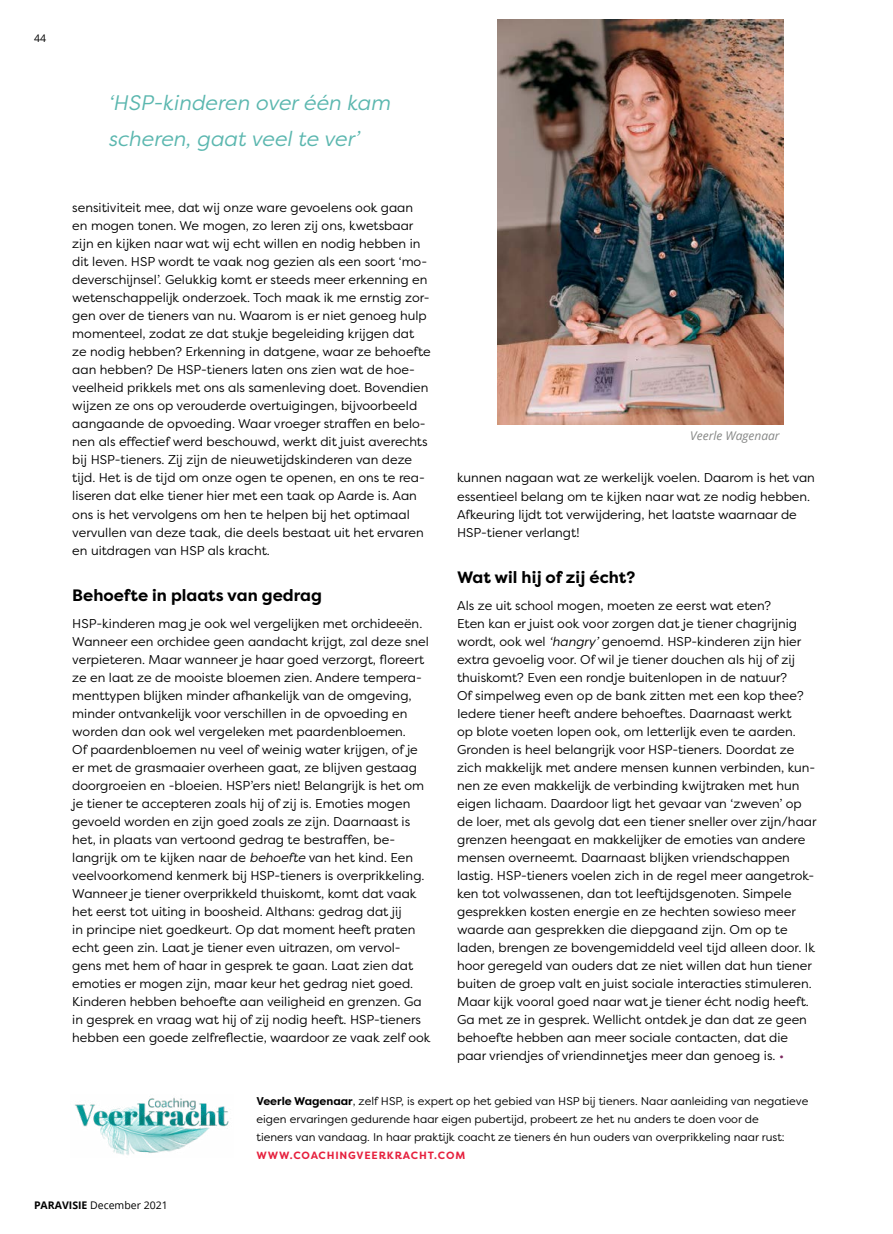
<style>
.page{position:relative;width:893px;height:1234px;background:#fff}
.page>*{position:absolute;margin:0;border:0;box-sizing:border-box;transform-origin:0 0}
.t1{font:italic 21px/36px "Filson Pro";color:#5bb7af}
.t2{font:700 16.5px "Filson Pro";color:#000}
.t3{font:12.75px/18px "Filson Pro";color:#000}
.t4{font:italic 12px "Open Sans";color:#868786}
.t5{font:11.25px/18px "Filson Pro";color:#000}
.t6{font:700 10.5px "Filson Pro";letter-spacing:.08em;color:#e6213e}
.t7{font:10.5px "Open Sans";color:#000}
.s1{font-style:italic}
.s2{color:#7b285f}
.s3{font-weight:700}
</style>
<div class="page">
<img style="left:75px;top:1097px;width:154px;height:58px">
<img style="left:497px;top:20px;width:286px;height:404px">
<hr style="left:892px;top:0;width:1px;height:1233px;background:#cfb400">
<p class="t7" style="left:34px;top:31px;width:14px">44</p>
<h1 class="t1" style="left:108px;top:84px;width:284px">‘HSP-kinderen over één kam scheren, gaat veel te ver’</h1>
<p class="t3" style="left:72px;top:198px;width:360px">sensitiviteit mee, dat wij onze ware gevoelens ook gaan en mogen tonen. We mogen, zo leren zij ons, kwetsbaar zijn en kijken naar wat wij echt willen en nodig hebben in dit leven. HSP wordt te vaak nog gezien als een soort ‘mo&shy;deverschijnsel’. Gelukkig komt er steeds meer erkenning en wetenschappelijk onderzoek. Toch maak ik me ernstig zor&shy;gen over de tieners van nu. Waarom is er niet genoeg hulp momenteel, zodat ze dat stukje begeleiding krijgen dat ze nodig hebben? Erkenning in datgene, waar ze behoefte aan hebben? De HSP-tieners laten ons zien wat de hoe&shy;veelheid prikkels met ons als samenleving doet. Bovendien wijzen ze ons op verouderde overtuigingen, bijvoorbeeld aangaande de opvoeding. Waar vroeger straffen en belo&shy;nen als effectief werd beschouwd, werkt dit juist averechts bij HSP-tieners. Zij zijn de nieuwetijdskinderen van deze tijd. Het is de tijd om onze ogen te openen, en ons te rea&shy;liseren dat elke tiener hier met een taak op Aarde is. Aan ons is het vervolgens om hen te helpen bij het optimaal vervullen van deze taak, die deels bestaat uit het ervaren en uitdragen van HSP als kracht.</p>
<p class="t2" style="left:72px;top:584px;width:251px">Behoefte in plaats van gedrag</p>
<p class="t3" style="left:72px;top:613px;width:360px">HSP-kinderen mag je ook wel vergelijken met orchideeën.<br>Wanneer een orchidee geen aandacht krijgt, zal deze snel verpieteren. Maar wanneer je haar goed verzorgt, floreert ze en laat ze de mooiste bloemen zien. Andere tempera&shy;menttypen blijken minder afhankelijk van de omgeving, minder ontvankelijk voor verschillen in de opvoeding en worden dan ook wel vergeleken met paardenbloemen.<br>Of paardenbloemen nu veel of weinig water krijgen, of je er met de grasmaaier overheen gaat, ze blijven gestaag doorgroeien en -bloeien. HSP’ers niet! Belangrijk is het om je tiener te accepteren zoals hij of zij is. Emoties mogen gevoeld worden en zijn goed zoals ze zijn. Daarnaast is het, in plaats van vertoond gedrag te bestraffen, be&shy;langrijk om te kijken naar de <span class="s1">behoefte</span> van het kind. Een veelvoorkomend kenmerk bij HSP-tieners is overprikkeling.<br>Wanneer je tiener overprikkeld thuiskomt, komt dat vaak het eerst tot uiting in boosheid. Althans: gedrag dat jij<br>in principe niet goedkeurt. Op dat moment heeft praten echt geen zin. Laat je tiener even uitrazen, om vervol&shy;gens met hem of haar in gesprek te gaan. Laat zien dat emoties er mogen zijn, maar keur het gedrag niet goed.<br>Kinderen hebben behoefte aan veiligheid en grenzen. Ga in gesprek en vraag wat hij of zij nodig heeft. HSP-tieners hebben een goede zelfreflectie, waardoor ze vaak zelf ook</p>
<p class="t4" style="left:690px;top:427px;width:91px">Veerle Wagenaar</p>
<p class="t3" style="left:457px;top:468px;width:359px">kunnen nagaan wat ze werkelijk voelen. Daarom is het van essentieel belang om te kijken naar wat ze nodig hebben.<br>Afkeuring lijdt tot verwijdering, het laatste waarnaar de HSP-tiener verlangt!</p>
<p class="t2" style="left:457px;top:566px;width:180px">Wat wil hij of zij écht?</p>
<p class="t3" style="left:457px;top:595px;width:361px">Als ze uit school mogen, moeten ze eerst wat eten?<br>Eten kan er juist ook voor zorgen dat je tiener chagrijnig wordt, ook wel <span class="s1">‘hangry’</span> genoemd. HSP-kinderen zijn hier extra gevoelig voor. Of wil je tiener douchen als hij of zij thuiskomt? Even een rondje buitenlopen in de natuur?<br>Of simpelweg even op de bank zitten met een kop thee?<br>Iedere tiener heeft andere behoeftes. Daarnaast werkt<br>op blote voeten lopen ook, om letterlijk even te aarden.<br>Gronden is heel belangrijk voor HSP-tieners. Doordat ze zich makkelijk met andere mensen kunnen verbinden, kun&shy;nen ze even makkelijk de verbinding kwijtraken met hun eigen lichaam. Daardoor ligt het gevaar van ‘zweven’ op de loer, met als gevolg dat een tiener sneller over zijn/haar grenzen heengaat en makkelijker de emoties van andere mensen overneemt. Daarnaast blijken vriendschappen lastig. HSP-tieners voelen zich in de regel meer aangetrok&shy;ken tot volwassenen, dan tot leeftijdsgenoten. Simpele gesprekken kosten energie en ze hechten sowieso meer waarde aan gesprekken die diepgaand zijn. Om op te laden, brengen ze bovengemiddeld veel tijd alleen door. Ik hoor geregeld van ouders dat ze niet willen dat hun tiener buiten de groep valt en juist sociale interacties stimuleren.<br>Maar kijk vooral goed naar wat je tiener écht nodig heeft.<br>Ga met ze in gesprek. Wellicht ontdek je dan dat ze geen behoefte hebben aan meer sociale contacten, dat die paar vriendjes of vriendinnetjes meer dan genoeg is. <span class="s2">•</span></p>
<p class="t5" style="left:256px;top:1091px;width:553px"><span class="s3">Veerle Wagenaar</span>, zelf HSP, is expert op het gebied van HSP bij tieners. Naar aanleiding van negatieve eigen ervaringen gedurende haar eigen pubertijd, probeert ze het nu anders te doen voor de<br>tieners van vandaag. In haar praktijk coacht ze tieners én hun ouders van overprikkeling naar rust:</p>
<p class="t6" style="left:256px;top:1148px;width:210px">WWW.COACHINGVEERKRACHT.COM</p>
<p class="t7" style="left:34px;top:1197px;width:135px"><span class="s3">PARAVISIE</span> December 2021</p>
</div>
